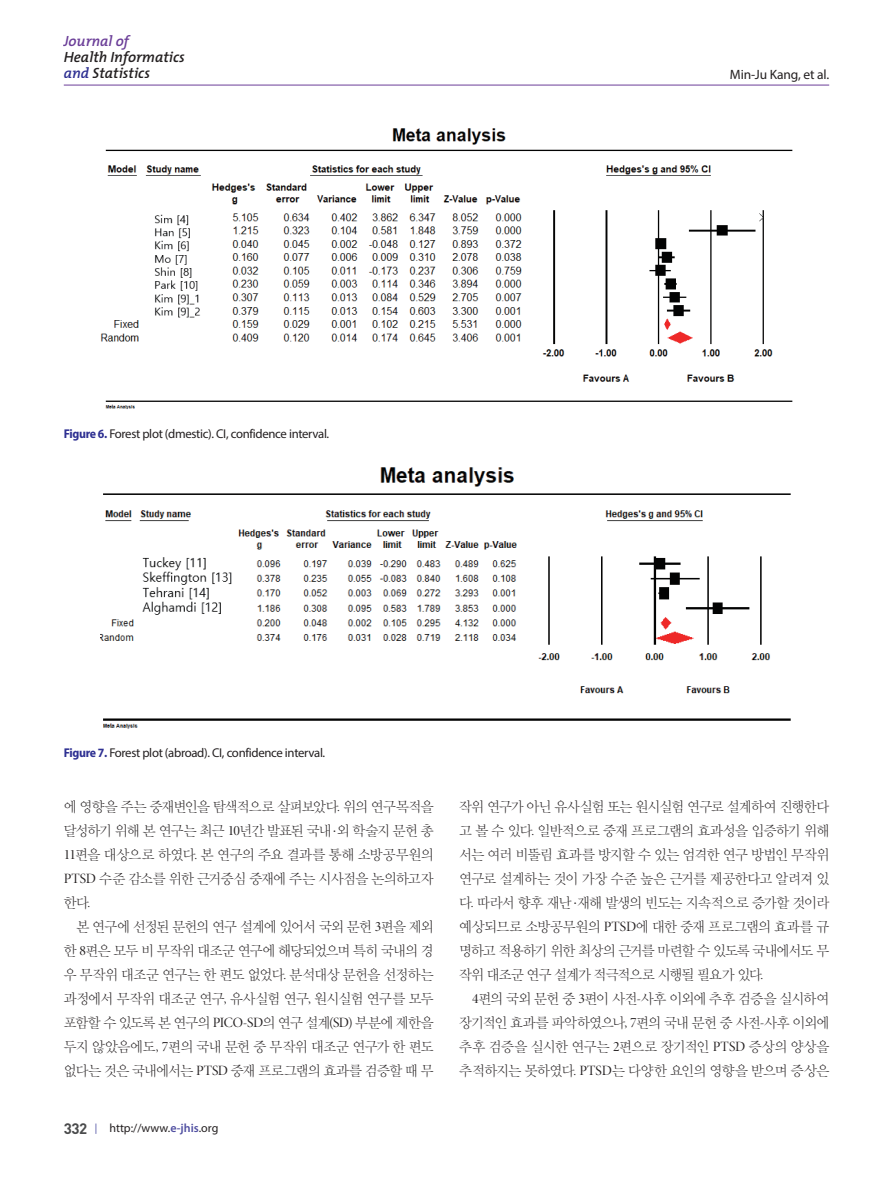
<style>
.page{position:relative;width:893px;height:1191px;background:#fff}
.page>*{position:absolute;margin:0;border:0;box-sizing:border-box;transform-origin:0 0}
.t1{font:italic 600 14.85px/15.6px "The Mix";color:#231f20}
.t2{font:italic 600 14.85px "The Mix";color:#6b3e98}
.본문{font:14.25px/24px "YDVY Mj O31";letter-spacing:-.05em;color:#231f20;text-align:justify;scale:.96 1}
.t3{font:13.5px "Myriad Pro";letter-spacing:-.01em;color:#231f20}
.표그림제목{font:12.75px "Myriad Pro";letter-spacing:-.025em;color:#231f20}
.t4{font:12px "Myriad Pro";color:#231f20}
.s1{color:#2e3092}
.s2{font-weight:700;font-stretch:semi-condensed;color:#2e3092}
.s3{font-family:"Minion Pro Disp"}
.s4{font-family:"Times New Roman"}
.s5{font-family:"DIN Pro";font-weight:700;font-size:15px;color:#4b4c4d}
.s6{font-family:"DIN Pro";font-weight:300;color:#2e3092}
.s7{font-weight:600;color:#504fa1}
</style>
<div class="page">
<hr style="left:64px;top:85px;width:765px;height:1px;background:#6b3e98">
<img style="left:100px;top:128px;width:693px;height:281px">
<img style="left:100px;top:467px;width:691px;height:262px">
<p class="t2" style="left:64px;top:29px;width:67px">Journal of</p>
<p class="t1" style="left:64px;top:49px;width:123px">Health Informatics <span class="s1">and</span> Statistics</p>
<p class="t3" style="left:730px;top:66px;width:101px">Min-Ju Kang, et al.</p>
<p class="표그림제목" style="left:64px;top:426px;width:267px"><span class="s2">Figure 6.</span> Forest plot (dmestic). CI, confidence interval.</p>
<p class="표그림제목" style="left:64px;top:745px;width:263px"><span class="s2">Figure 7.</span> Forest plot (abroad). CI, confidence interval.</p>
<p class="본문" style="left:64px;top:794px;width:387px">에 영향을 주는 중재변인을 탐색적으로 살펴보았다<span class="s3">.</span> 위의 연구목적을 달성하기 위해 본 연구는 최근 <span class="s3">10</span>년간 발표된 국내<span class="s4">∙</span>외 학술지 문헌 총 <span class="s3">11</span>편을 대상으로 하였다<span class="s3">.</span> 본 연구의 주요 결과를 통해 소방공무원의 <span class="s3">PTSD</span> 수준 감소를 위한 근거중심 중재에 주는 시사점을 논의하고자 한다<span class="s3">.</span></p>
<p class="본문" style="left:64px;top:914px;width:387px;text-indent:13px">본 연구에 선정된 문헌의 연구 설계에 있어서 국외 문헌 <span class="s3">3</span>편을 제외 한 <span class="s3">8</span>편은 모두 비 무작위 대조군 연구에 해당되었으며 특히 국내의 경 우 무작위 대조군 연구는 한 편도 없었다<span class="s3">.</span> 분석대상 문헌을 선정하는 과정에서 무작위 대조군 연구<span class="s3">,</span> 유사실험 연구<span class="s3">,</span> 원시실험 연구를 모두 포함할 수 있도록 본 연구의 <span class="s3">PICO-SD</span>의 연구 설계<span class="s3">(SD)</span> 부분에 제한을 두지 않았음에도<span class="s3">, 7</span>편의 국내 문헌 중 무작위 대조군 연구가 한 편도 없다는 것은 국내에서는 <span class="s3">PTSD</span> 중재 프로그램의 효과를 검증할 때 무</p>
<p class="t4" style="left:64px;top:1121px;width:156px"><span class="s5">332</span> <span class="s6">|</span> http://www.<span class="s7">e-jhis</span>.org</p>
<p class="본문" style="left:459px;top:794px;width:387px">작위 연구가 아닌 유사실험 또는 원시실험 연구로 설계하여 진행한다 고 볼 수 있다<span class="s3">.</span> 일반적으로 중재 프로그램의 효과성을 입증하기 위해 서는 여러 비뚤림 효과를 방지할 수 있는 엄격한 연구 방법인 무작위 연구로 설계하는 것이 가장 수준 높은 근거를 제공한다고 알려져 있 다<span class="s3">.</span> 따라서 향후 재난<span class="s4">∙</span>재해 발생의 빈도는 지속적으로 증가할 것이라 예상되므로 소방공무원의 <span class="s3">PTSD</span>에 대한 중재 프로그램의 효과를 규 명하고 적용하기 위한 최상의 근거를 마련할 수 있도록 국내에서도 무 작위 대조군 연구 설계가 적극적으로 시행될 필요가 있다<span class="s3">.</span></p>
<p class="본문" style="left:459px;top:986px;width:387px;text-indent:13px"><span class="s3">4</span>편의 국외 문헌 중 <span class="s3">3</span>편이 사전<span class="s3">-</span>사후 이외에 추후 검증을 실시하여 장기적인 효과를 파악하였으나<span class="s3">, 7</span>편의 국내 문헌 중 사전<span class="s3">-</span>사후 이외에 추후 검증을 실시한 연구는 <span class="s3">2</span>편으로 장기적인 <span class="s3">PTSD</span> 증상의 양상을 추적하지는 못하였다<span class="s3">. PTSD</span>는 다양한 요인의 영향을 받으며 증상은</p>
</div>
